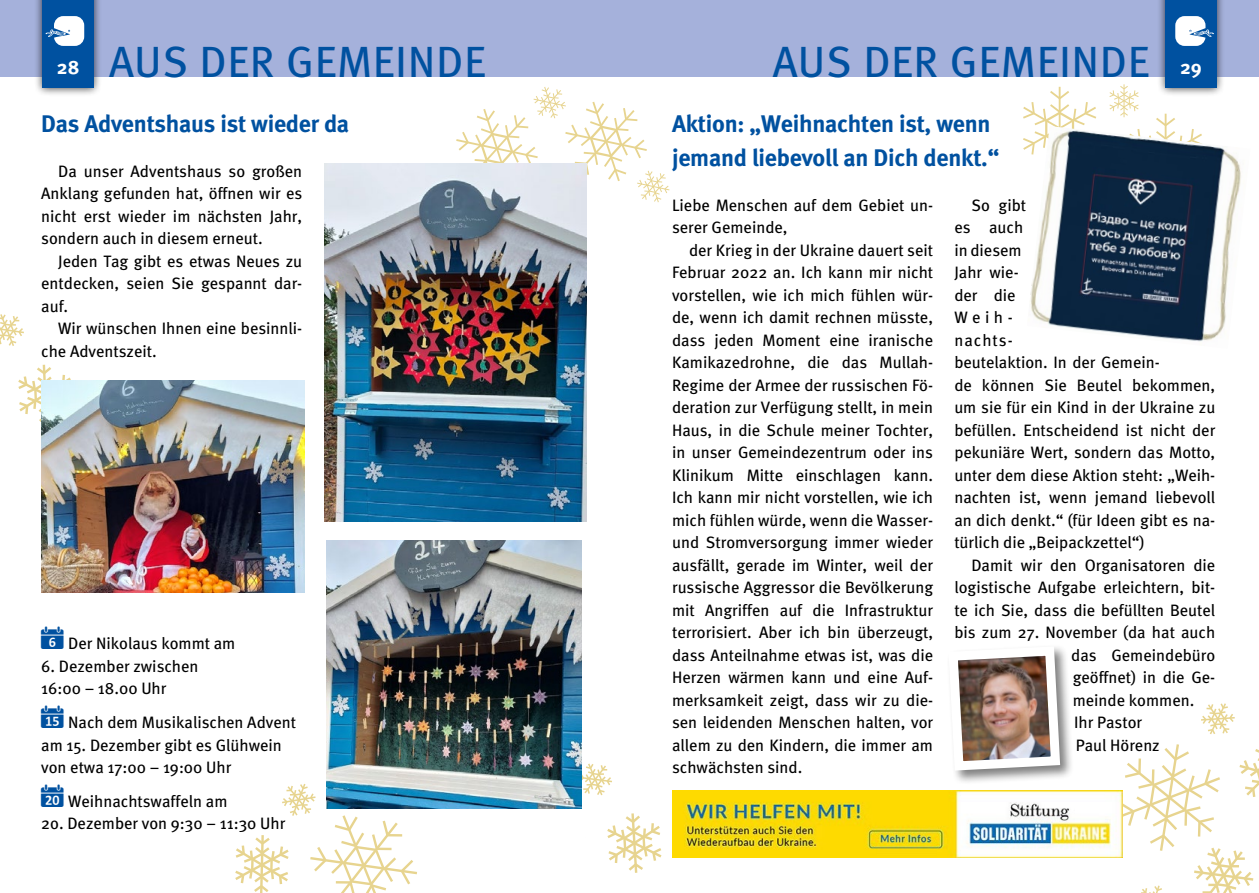
<style>
.page{position:relative;width:1259px;height:893px;background:#fff}
.page>*{position:absolute;margin:0;border:0;box-sizing:border-box;transform-origin:0 0}
.t1{font:43.65px "Meta Book CE Caps";color:#0051a0}
.t2{font:24px/33.8px "Meta Bold CE";letter-spacing:-.01em;color:#0051a0}
.t3{font:19.5px "Meta Bold CE";color:#fff}
.t4{font:16.5px/22.5px "Meta Book CE";color:#000}
</style>
<div class="page">
<div style="left:0;top:0;width:629px;height:77px;background:#a5b1db"></div>
<div style="left:629px;top:0;width:630px;height:77px;background:#a5b1db"></div>
<div style="left:34px;top:0;width:68px;height:97px;background:#000;opacity:.75"></div>
<div style="left:43px;top:0;width:51px;height:88px;background:#0051a0"></div>
<div style="left:1156px;top:0;width:69px;height:97px;background:#000;opacity:.75"></div>
<div style="left:1165px;top:0;width:51px;height:88px;background:#0051a0"></div>
<svg style="left:46px;top:16px;width:38px;height:30px"></svg>
<svg style="left:1175px;top:16px;width:39px;height:30px"></svg>
<svg style="left:235px;top:784px;width:182px;height:109px"></svg>
<svg style="left:581px;top:762px;width:31px;height:35px"></svg>
<svg style="left:607px;top:813px;width:55px;height:60px"></svg>
<hr style="left:1058px;top:87px;width:2px;height:41px;background:#e7d48f">
<svg style="left:1023px;top:89px;width:73px;height:61px"></svg>
<svg style="left:1109px;top:84px;width:103px;height:42px"></svg>
<svg style="left:456px;top:87px;width:214px;height:116px"></svg>
<svg style="left:1201px;top:703px;width:34px;height:31px"></svg>
<svg style="left:1122px;top:744px;width:137px;height:149px"></svg>
<svg style="left:0;top:314px;width:24px;height:32px"></svg>
<svg style="left:18px;top:364px;width:57px;height:58px"></svg>
<img style="left:672px;top:790px;width:450px;height:68px">
<div style="left:946px;top:644px;width:128px;height:141px;background:#000;opacity:.5"></div>
<img style="left:946px;top:644px;width:119px;height:131px">
<img style="left:1027px;top:126px;width:214px;height:216px">
<img style="left:324px;top:163px;width:262px;height:359px">
<img style="left:326px;top:540px;width:255px;height:269px">
<img style="left:41px;top:381px;width:263px;height:211px">
<p class="t3" style="left:57px;top:55px;width:24px">28</p>
<h1 class="t1" style="left:109px;top:35px;width:379px">AUS DER GEMEINDE</h1>
<h1 class="t1" style="left:773px;top:35px;width:379px">AUS DER GEMEINDE</h1>
<p class="t3" style="left:1180px;top:55px;width:23px">29</p>
<h2 class="t2" style="left:41px;top:107px;width:309px">Das Adventshaus ist wieder da</h2>
<p class="t4" style="left:41px;top:160px;width:262px;text-align:justify;text-indent:17px">Da unser Adventshaus so großen Anklang gefunden hat, öffnen wir es nicht erst wieder im nächsten Jahr, sondern auch in diesem erneut.</p>
<p class="t4" style="left:41px;top:250px;width:262px;text-align:justify;text-indent:17px">Jeden Tag gibt es etwas Neues zu entdecken, seien Sie gespannt dar&shy;auf.</p>
<p class="t4" style="left:41px;top:318px;width:262px;text-indent:17px">Wir wünschen Ihnen eine besinnli&shy;che Adventszeit.</p>
<p class="t4" style="left:68px;top:632px;width:169px">Der Nikolaus kommt am</p>
<p class="t4" style="left:41px;top:655px;width:159px">6. Dezember zwischen<br>16:00 – 18.00 Uhr</p>
<p class="t4" style="left:41px;top:711px;width:256px;text-indent:27px">Nach dem Musikalischen Advent am 15. Dezember gibt es Glühwein von etwa 17:00 – 19:00 Uhr</p>
<p class="t4" style="left:41px;top:790px;width:245px;text-indent:27px">Weihnachtswaffeln am<br>2o. Dezember von 9:30 – 11:30 Uhr</p>
<h2 class="t2" style="left:672px;top:107px;width:329px">Aktion: „Weihnachten ist, wenn jemand liebevoll an Dich denkt.“</h2>
<p class="t4" style="left:672px;top:194px;width:262px">Liebe Menschen auf dem Gebiet un&shy;serer Gemeinde,</p>
<p class="t4" style="left:672px;top:239px;width:262px;text-align:justify;text-indent:17px">der Krieg in der Ukraine dauert seit Februar 2022 an. Ich kann mir nicht vorstellen, wie ich mich fühlen wür&shy;de, wenn ich damit rechnen müsste, dass jeden Moment eine iranische Kamikazedrohne, die das Mullah-Regime der Armee der russischen Fö&shy;deration zur Verfügung stellt, in mein Haus, in die Schule meiner Tochter, in unser Gemeindezentrum oder ins Klinikum Mitte einschlagen kann.<br>Ich kann mir nicht vorstellen, wie ich mich fühlen würde, wenn die Wasser&shy;und Stromversorgung immer wieder ausfällt, gerade im Winter, weil der russische Aggressor die Bevölkerung mit Angriffen auf die Infrastruktur terrorisiert. Aber ich bin überzeugt, dass Anteilnahme etwas ist, was die Herzen wärmen kann und eine Auf&shy;merksamkeit zeigt, dass wir zu die&shy;sen leidenden Menschen halten, vor allem zu den Kindern, die immer am schwächsten sind.</p>
<p class="t4" style="left:954px;top:194px;width:262px;text-indent:17px">So gibt<br>es auch<br>in diesem<br>Jahr wie-<br>der die<br>Weih-<br>nachts-<br>beutelaktion. In der Gemein-<br>de können Sie Beutel bekommen, um sie für ein Kind in der Ukraine zu befüllen. Entscheidend ist nicht der pekuniäre Wert, sondern das Motto, unter dem diese Aktion steht: „Weih&shy;nachten ist, wenn jemand liebevoll an dich denkt.“ (für Ideen gibt es na&shy;türlich die „Beipackzettel“)</p>
<p class="t4" style="left:971px;top:554px;width:245px">Damit wir den Organisatoren die</p>
<p class="t4" style="left:954px;top:576px;width:262px">logistische Aufgabe erleichtern, bit-</p>
<p class="t4" style="left:954px;top:599px;width:262px">te ich Sie, dass die befüllten Beutel</p>
<p class="t4" style="left:954px;top:621px;width:262px">bis zum 27. November (da hat auch</p>
<p class="t4" style="left:1071px;top:644px;width:145px">das Gemeindebüro</p>
<p class="t4" style="left:1072px;top:666px;width:144px">geöffnet) in die Ge-</p>
<p class="t4" style="left:1072px;top:689px;width:123px">meinde kommen.</p>
<p class="t4" style="left:1074px;top:711px;width:69px">Ihr Pastor</p>
<p class="t4" style="left:1075px;top:734px;width:86px">Paul Hörenz</p>
</div>
